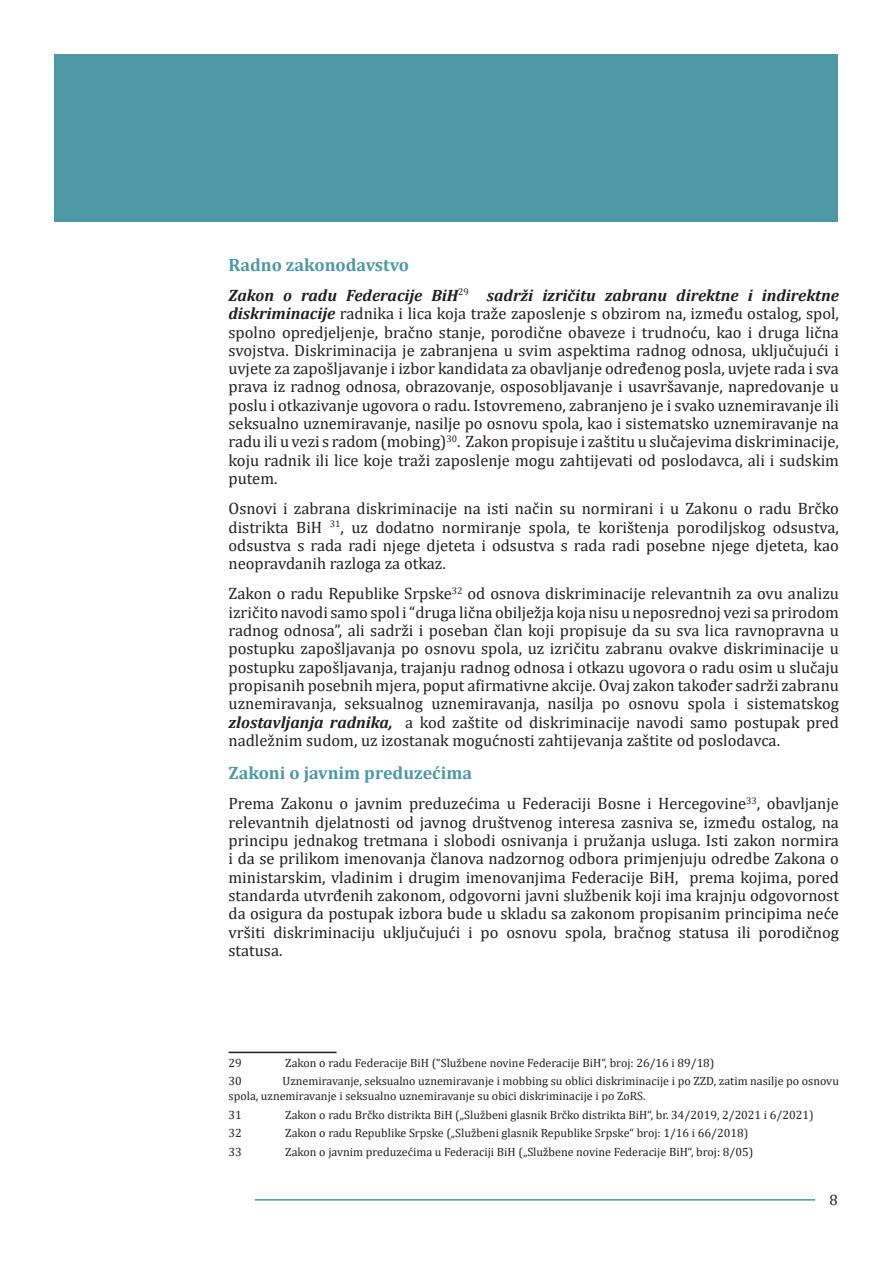
<style>
.page{position:relative;width:893px;height:1263px;background:#fff}
.page>*{position:absolute;margin:0;border:0;box-sizing:border-box;transform-origin:0 0}
.t1{font:700 18px "Cambria";color:#4d98a3}
.t2{font:16.5px/18.3px "Cambria";color:#231f20;text-align:justify}
.t3{font:15px "Cambria";color:#231f20}
.t4{font:12px/14.4px "Cambria";color:#231f20}
.s1{font-weight:700;font-style:italic}
</style>
<div class="page">
<hr style="left:255px;top:1199px;width:560px;height:1px;background:#4d98a3">
<hr style="left:229px;top:1052px;width:108px;height:1px;background:#231f20">
<div style="left:54px;top:54px;width:784px;height:167px;background:#4d98a3"></div>
<p class="t1" style="left:229px;top:252px;width:182px">Radno zakonodavstvo</p>
<p class="t2" style="left:229px;top:286px;width:612px"><span class="s1">Zakon o radu Federacije BiH</span><sup>29</sup> <span class="s1">sadrži izričitu zabranu direktne i indirektne diskriminacije</span> radnika i lica koja traže zaposlenje s obzirom na, između ostalog, spol, spolno opredjeljenje, bračno stanje, porodične obaveze i trudnoću, kao i druga lična svojstva. Diskriminacija je zabranjena u svim aspektima radnog odnosa, uključujući i uvjete za zapošljavanje i izbor kandidata za obavljanje određenog posla, uvjete rada i sva prava iz radnog odnosa, obrazovanje, osposobljavanje i usavršavanje, napredovanje u poslu i otkazivanje ugovora o radu. Istovremeno, zabranjeno je i svako uznemiravanje ili seksualno uznemiravanje, nasilje po osnovu spola, kao i sistematsko uznemiravanje na radu ili u vezi s radom (mobing)<sup>30</sup>. Zakon propisuje i zaštitu u slučajevima diskriminacije, koju radnik ili lice koje traži zaposlenje mogu zahtijevati od poslodavca, ali i sudskim putem.</p>
<p class="t2" style="left:229px;top:499px;width:612px">Osnovi i zabrana diskriminacije na isti način su normirani i u Zakonu o radu Brčko distrikta BiH <sup>31</sup>, uz dodatno normiranje spola, te korištenja porodiljskog odsustva, odsustva s rada radi njege djeteta i odsustva s rada radi posebne njege djeteta, kao neopravdanih razloga za otkaz.</p>
<p class="t2" style="left:229px;top:585px;width:612px">Zakon o radu Republike Srpske<sup>32</sup> od osnova diskriminacije relevantnih za ovu analizu izričito navodi samo spol i “druga lična obilježja koja nisu u neposrednoj vezi sa prirodom radnog odnosa”, ali sadrži i poseban član koji propisuje da su sva lica ravnopravna u postupku zapošljavanja po osnovu spola, uz izričitu zabranu ovakve diskriminacije u postupku zapošljavanja, trajanju radnog odnosa i otkazu ugovora o radu osim u slučaju propisanih posebnih mjera, poput afirmativne akcije. Ovaj zakon također sadrži zabranu uznemiravanja, seksualnog uznemiravanja, nasilja po osnovu spola i sistematskog <span class="s1">zlostavljanja radnika,</span> a kod zaštite od diskriminacije navodi samo postupak pred nadležnim sudom, uz izostanak mogućnosti zahtijevanja zaštite od poslodavca.</p>
<p class="t1" style="left:229px;top:760px;width:245px">Zakoni o javnim preduzećima</p>
<p class="t2" style="left:229px;top:795px;width:612px">Prema Zakonu o javnim preduzećima u Federaciji Bosne i Hercegovine<sup>33</sup>, obavljanje relevantnih djelatnosti od javnog društvenog interesa zasniva se, između ostalog, na principu jednakog tretmana i slobodi osnivanja i pružanja usluga. Isti zakon normira i da se prilikom imenovanja članova nadzornog odbora primjenjuju odredbe Zakona o ministarskim, vladinim i drugim imenovanjima Federacije BiH, prema kojima, pored standarda utvrđenih zakonom, odgovorni javni službenik koji ima krajnju odgovornost da osigura da postupak izbora bude u skladu sa zakonom propisanim principima neće vršiti diskriminaciju uključujući i po osnovu spola, bračnog statusa ili porodičnog statusa.</p>
<p class="t4" style="left:229px;top:1055px;width:15px">29</p>
<p class="t4" style="left:285px;top:1055px;width:431px">Zakon o radu Federacije BiH (“Službene novine Federacije BiH“, broj: 26/16 i 89/18)</p>
<p class="t4" style="left:229px;top:1074px;width:15px">30</p>
<p class="t4" style="left:229px;top:1074px;width:612px;text-indent:54px">Uznemiravanje, seksualno uznemiravanje i mobbing su oblici diskriminacije i po ZZD, zatim nasilje po osnovu spola, uznemiravanje i seksualno uznemiravanje su obici diskriminacije i po ZoRS.</p>
<p class="t4" style="left:229px;top:1107px;width:15px">31</p>
<p class="t4" style="left:285px;top:1107px;width:530px">Zakon o radu Brčko distrikta BiH („Službeni glasnik Brčko distrikta BiH“, br. 34/2019, 2/2021 i 6/2021)</p>
<p class="t4" style="left:229px;top:1126px;width:15px">32</p>
<p class="t4" style="left:285px;top:1126px;width:465px">Zakon o radu Republike Srpske („Službeni glasnik Republike Srpske“ broj: 1/16 i 66/2018)</p>
<p class="t4" style="left:229px;top:1144px;width:15px">33</p>
<p class="t4" style="left:285px;top:1144px;width:470px">Zakon o javnim preduzećima u Federaciji BiH („Službene novine Federacije BiH“, broj: 8/05)</p>
<p class="t3" style="left:829px;top:1191px;width:10px">8</p>
</div>
